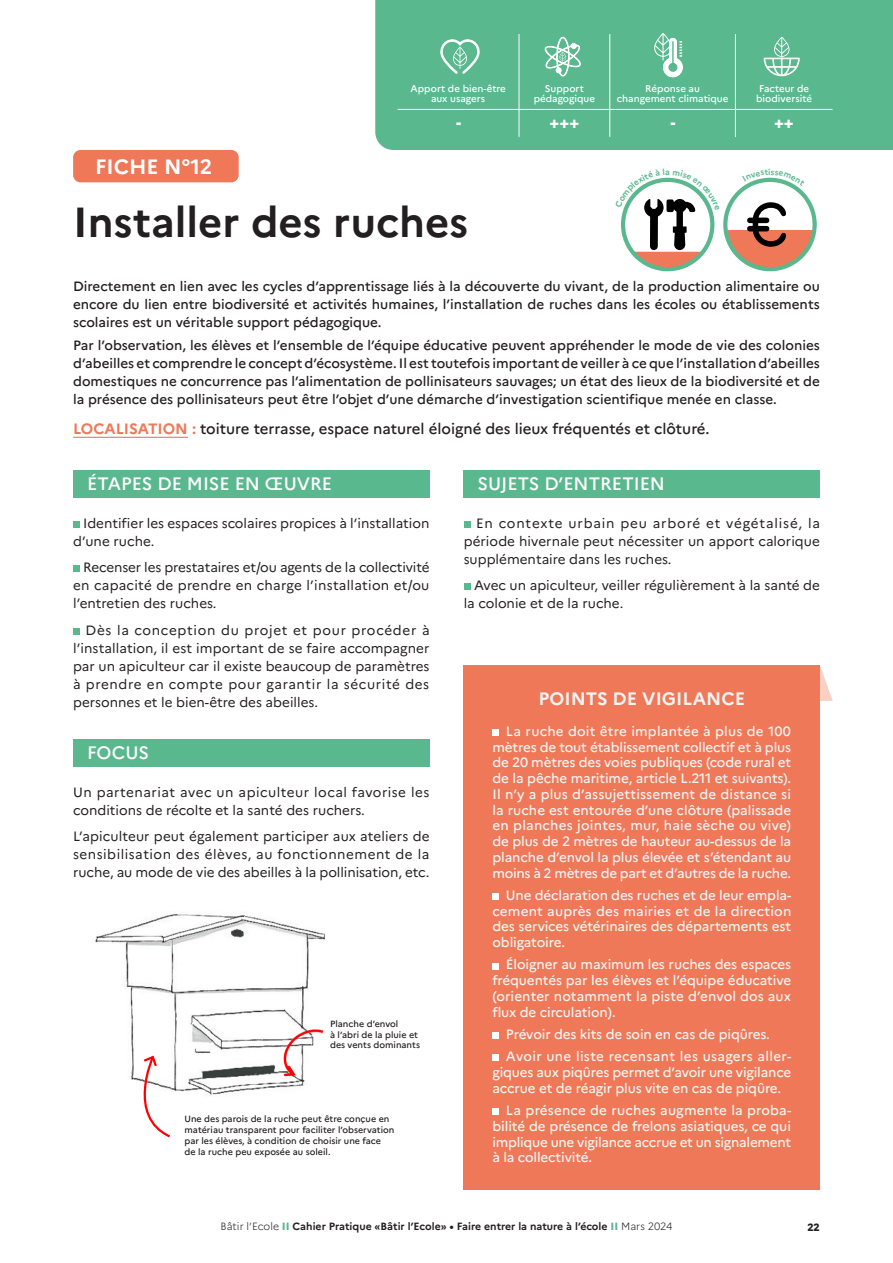
<style>
.page{position:relative;width:893px;height:1263px;background:#fff}
.page>*{position:absolute;margin:0;border:0;box-sizing:border-box;transform-origin:0 0}
.t1{font:700 42px "Marianne";color:#231f20}
.t2{font:700 20.7px "Marianne";color:#fff}
.t3{font:500 18px "Marianne";color:#fff}
.t4{font:700 18px "Marianne";color:#f3f3f3}
.t5{font:800 16.5px "Marianne";color:#fff}
.t6{font:500 15px "Marianne";color:#231f20}
.t7{font:500 13.5px/15.8px "Marianne";letter-spacing:-.01em;color:#f3f3f3;text-align:justify}
.t8{font:13.5px/18px "Marianne";color:#231f20;text-align:justify}
.t9{font:500 13.5px/18px "Marianne";color:#231f20;text-align:justify}
.t10{font:13.5px/18px "Marianne";letter-spacing:.025em;color:#231f20}
.t11{font:700 10.5px "Marianne";color:#231f20}
.t12{font:800 10.5px "Marianne";color:#231f20}
.t13{font:500 9.75px/9.8px "Marianne";color:#fff;text-align:center}
.t14{font:500 9px/10.8px "Marianne";color:#231f20}
.s1{font-weight:700;color:#ee7857}
.s2{font-weight:300}
.s3{font-weight:800;color:#5ab88f}
</style>
<div class="page">
<div style="left:375px;top:0;width:518px;height:150px;background:#5ab88f"></div>
<div style="left:73px;top:150px;width:166px;height:32px;background:#ee7857;border-radius:7px"></div>
<hr style="left:519px;top:34px;width:1px;height:75px;background:#fff">
<hr style="left:609px;top:34px;width:1px;height:75px;background:#fff">
<hr style="left:735px;top:34px;width:1px;height:75px;background:#fff">
<hr style="left:398px;top:109px;width:121px;height:1px;background:#fff">
<hr style="left:519px;top:109px;width:91px;height:1px;background:#fff">
<svg style="left:519px;top:110px;width:1px;height:27px"></svg>
<hr style="left:610px;top:109px;width:125px;height:1px;background:#fff">
<svg style="left:609px;top:110px;width:1px;height:27px"></svg>
<hr style="left:735px;top:109px;width:97px;height:1px;background:#fff">
<svg style="left:735px;top:110px;width:1px;height:27px"></svg>
<svg style="left:544px;top:37px;width:37px;height:40px"></svg>
<svg style="left:440px;top:38px;width:40px;height:37px"></svg>
<svg style="left:654px;top:33px;width:29px;height:44px"></svg>
<svg style="left:763px;top:37px;width:37px;height:40px"></svg>
<hr style="left:73px;top:437px;width:115px;height:1px;background:#ee7857">
<svg style="left:820px;top:666px;width:13px;height:35px"></svg>
<div style="left:464px;top:665px;width:356px;height:525px;background:#ee7857"></div>
<div style="left:492px;top:729px;width:7px;height:7px;background:#fff"></div>
<div style="left:492px;top:893px;width:7px;height:7px;background:#fff"></div>
<div style="left:492px;top:963px;width:7px;height:6px;background:#fff"></div>
<div style="left:492px;top:1032px;width:7px;height:7px;background:#fff"></div>
<div style="left:492px;top:1054px;width:7px;height:7px;background:#fff"></div>
<div style="left:492px;top:1108px;width:7px;height:7px;background:#fff"></div>
<div style="left:73px;top:521px;width:7px;height:7px;background:#5ab88f"></div>
<div style="left:73px;top:565px;width:7px;height:7px;background:#5ab88f"></div>
<div style="left:73px;top:628px;width:7px;height:7px;background:#5ab88f"></div>
<div style="left:73px;top:470px;width:356px;height:27px;background:#5ab88f"></div>
<svg style="left:726px;top:202px;width:88px;height:67px"></svg>
<div style="left:464px;top:521px;width:6px;height:7px;background:#5ab88f"></div>
<div style="left:464px;top:583px;width:6px;height:7px;background:#5ab88f"></div>
<div style="left:73px;top:739px;width:356px;height:27px;background:#5ab88f"></div>
<div style="left:464px;top:470px;width:356px;height:27px;background:#5ab88f"></div>
<img style="left:95px;top:914px;width:230px;height:182px">
<svg style="left:126px;top:1054px;width:47px;height:84px"></svg>
<svg style="left:621px;top:177px;width:94px;height:92px"></svg>
<svg style="left:744px;top:177px;width:53px;height:9px"></svg>
<p class="t13" style="left:410px;top:84px;width:97px">Apport de bien-être aux usagers</p>
<p class="t13" style="left:534px;top:84px;width:63px">Support pédagogique</p>
<p class="t13" style="left:617px;top:84px;width:113px">Réponse au changement climatique</p>
<p class="t13" style="left:756px;top:84px;width:57px;text-align:left">Facteur de biodiversité</p>
<p class="t5" style="left:456px;top:112px;width:7px">-</p>
<p class="t5" style="left:550px;top:112px;width:31px">+++</p>
<p class="t5" style="left:670px;top:112px;width:7px">-</p>
<p class="t5" style="left:774px;top:112px;width:21px">++</p>
<p class="t2" style="left:95px;top:154px;width:119px">FICHE N°12</p>
<p class="t1" style="left:73px;top:196px;width:397px">Installer des ruches</p>
<p class="t9" style="left:73px;top:277px;width:748px">Directement en lien avec les cycles d’apprentissage liés à la découverte du vivant, de la production alimentaire ou encore du lien entre biodiversité et activités humaines, l’installation de ruches dans les écoles ou établissements scolaires est un véritable support pédagogique.</p>
<p class="t9" style="left:73px;top:336px;width:748px">Par l’observation, les élèves et l’ensemble de l’équipe éducative peuvent appréhender le mode de vie des colonies d’abeilles et comprendre le concept d’écosystème. Il est toutefois important de veiller à ce que l’installation d’abeilles domestiques ne concurrence pas l’alimentation de pollinisateurs sauvages; un état des lieux de la biodiversité et de la présence des pollinisateurs peut être l’objet d’une démarche d’investigation scientifique menée en classe.</p>
<p class="t6" style="left:73px;top:420px;width:638px"><span class="s1">LOCALISATION :</span> toiture terrasse, espace naturel éloigné des lieux fréquentés et clôturé.</p>
<p class="t3" style="left:87px;top:473px;width:247px">ÉTAPES DE MISE EN ŒUVRE</p>
<p class="t8" style="left:73px;top:514px;width:358px;text-indent:10px">Identifier les espaces scolaires propices à l’installation d’une ruche.</p>
<p class="t8" style="left:73px;top:558px;width:358px;text-indent:10px">Recenser les prestataires et/ou agents de la collectivité en capacité de prendre en charge l’installation et/ou l’entretien des ruches.</p>
<p class="t8" style="left:73px;top:621px;width:358px;text-indent:12px">Dès la conception du projet et pour procéder à l’installation, il est important de se faire accompagner par un apiculteur car il existe beaucoup de paramètres à prendre en compte pour garantir la sécurité des personnes et le bien-être des abeilles.</p>
<p class="t3" style="left:87px;top:742px;width:63px">FOCUS</p>
<p class="t10" style="left:73px;top:783px;width:358px">Un partenariat avec un apiculteur local favorise les conditions de récolte et la santé des ruchers.</p>
<p class="t8" style="left:73px;top:827px;width:358px">L’apiculteur peut également participer aux ateliers de sensibilisation des élèves, au fonctionnement de la ruche, au mode de vie des abeilles à la pollinisation, etc.</p>
<p class="t14" style="left:330px;top:1018px;width:70px">Planche d’envol</p>
<p class="t14" style="left:330px;top:1029px;width:91px">à l’abri de la pluie et des vents dominants</p>
<p class="t14" style="left:185px;top:1114px;width:211px">Une des parois de la ruche peut être conçue en matériau transparent pour faciliter l’observation par les élèves, à condition de choisir une face<br>de la ruche peu exposée au soleil.</p>
<p class="t3" style="left:478px;top:473px;width:189px">SUJETS D’ENTRETIEN</p>
<p class="t8" style="left:464px;top:514px;width:358px;text-indent:13px">En contexte urbain peu arboré et végétalisé, la période hivernale peut nécessiter un apport calorique supplémentaire dans les ruches.</p>
<p class="t8" style="left:464px;top:576px;width:358px;text-indent:10px">Avec un apiculteur, veiller régulièrement à la santé de la colonie et de la ruche.</p>
<p class="t4" style="left:538px;top:688px;width:208px">POINTS DE VIGILANCE</p>
<p class="t7" style="left:492px;top:723px;width:300px;text-indent:14px">La ruche doit être implantée à plus de 100 mètres de tout établissement collectif et à plus de 20 mètres des voies publiques (code rural et de la pêche maritime, article L.211 et suivants).<br>Il n’y a plus d’assujettissement de distance si la ruche est entourée d’une clôture (palissade en planches jointes, mur, haie sèche ou vive) de plus de 2 mètres de hauteur au-dessus de la planche d’envol la plus élevée et s’étendant au moins à 2 mètres de part et d’autres de la ruche.</p>
<p class="t7" style="left:492px;top:887px;width:300px;text-indent:14px">Une déclaration des ruches et de leur empla&shy;cement auprès des mairies et de la direction des services vétérinaires des départements est obligatoire.</p>
<p class="t7" style="left:492px;top:957px;width:300px;text-indent:14px">Éloigner au maximum les ruches des espaces fréquentés par les élèves et l’équipe éducative (orienter notamment la piste d’envol dos aux flux de circulation).</p>
<p class="t7" style="left:506px;top:1026px;width:265px">Prévoir des kits de soin en cas de piqûres.</p>
<p class="t7" style="left:492px;top:1048px;width:300px;text-indent:14px">Avoir une liste recensant les usagers aller&shy;giques aux piqûres permet d’avoir une vigilance accrue et de réagir plus vite en cas de piqûre.</p>
<p class="t7" style="left:492px;top:1102px;width:300px;text-indent:14px">La présence de ruches augmente la proba&shy;bilité de présence de frelons asiatiques, ce qui implique une vigilance accrue et un signalement à la collectivité.</p>
<p class="t11" style="left:221px;top:1220px;width:453px"><span class="s2">Bâtir l’Ecole</span> <span class="s3">II</span> Cahier Pratique «Bâtir l’Ecole» • Faire entrer la nature à l’école <span class="s3">II</span> <span class="s2">Mars 2024</span></p>
<p class="t12" style="left:807px;top:1221px;width:14px">22</p>
</div>
